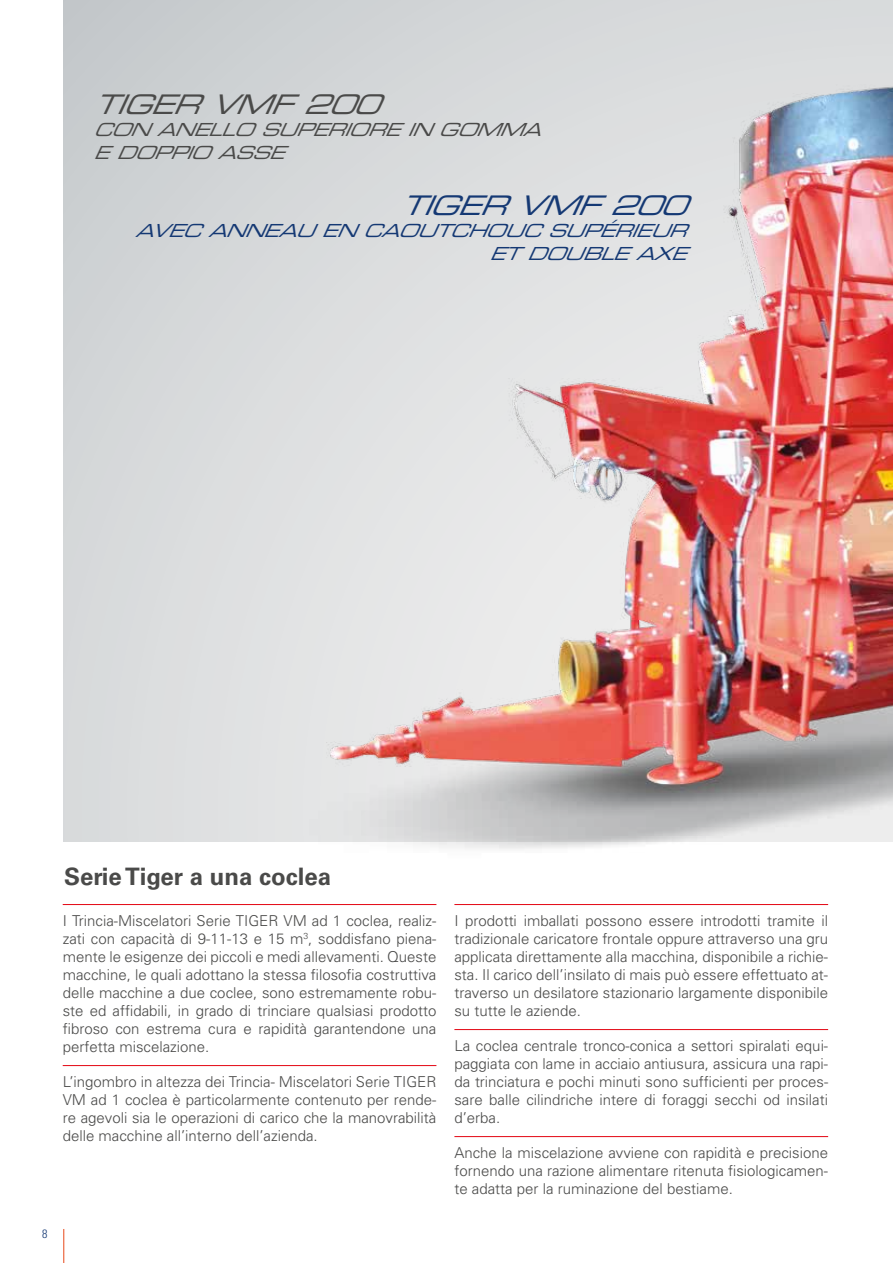
<style>
.page{position:relative;width:893px;height:1263px;background:#fff}
.page>*{position:absolute;margin:0;border:0;box-sizing:border-box;transform-origin:0 0}
.t1{font:italic 27px "Eurostile LT Std Ex 2";color:#4a4a49}
.t2{font:italic 27px "Eurostile LT Std Ex 2";color:#153974}
.t3{font:700 24px "Univers";color:#4a4a49}
.t4{font:italic 18px/22.5px "Eurostile LT Std Ex 2";color:#153974;text-align:right}
.t5{font:italic 18px/22.5px "Eurostile LT Std Ex 2";color:#4a4a49}
.t6{font:300 15px/18px "Univers";color:#4a4a49;text-align:justify}
.t7{font:300 condensed 12px "Univers";color:#153974}
</style>
<div class="page">
<div style="left:64px;top:0;width:829px;height:842px;background:linear-gradient(to bottom,#caced0,#e1e2e3)"></div>
<hr style="left:63px;top:904px;width:373px;height:1px;background:#e30613">
<hr style="left:63px;top:1065px;width:373px;height:1px;background:#e30613">
<hr style="left:454px;top:904px;width:374px;height:1px;background:#e30613">
<hr style="left:454px;top:1029px;width:374px;height:1px;background:#e30613">
<hr style="left:454px;top:1136px;width:374px;height:1px;background:#e30613">
<hr style="left:63px;top:1229px;width:1px;height:34px;background:#e8491b">
<img style="left:285px;top:0;width:608px;height:849px">
<h1 class="t1" style="left:94px;top:86px;width:304px">TIGERVMF200</h1>
<p class="t5" style="left:94px;top:118px;width:460px">CONANELLOSUPERIOREINGOMMA<br>EDOPPIOASSE</p>
<h1 class="t2" style="left:400px;top:187px;width:304px">TIGERVMF200</h1>
<p class="t4" style="left:135px;top:219px;width:563px">AVECANNEAUENCAOUTCHOUCSUPÉRIEUR<br>ETDOUBLEAXE</p>
<h2 class="t3" style="left:64px;top:862px;width:269px">Serie Tiger a una coclea</h2>
<p class="t6" style="left:63px;top:912px;width:375px">I Trincia-Miscelatori Serie TIGER VM ad 1 coclea, realiz&shy;zati con capacità di 9-11-13 e 15 m<sup>3</sup>, soddisfano piena&shy;mente le esigenze dei piccoli e medi allevamenti. Queste macchine, le quali adottano la stessa filosofia costruttiva delle macchine a due coclee, sono estremamente robu&shy;ste ed affidabili, in grado di trinciare qualsiasi prodotto fibroso con estrema cura e rapidità garantendone una perfetta miscelazione.</p>
<p class="t6" style="left:63px;top:1073px;width:375px">L’ingombro in altezza dei Trincia- Miscelatori Serie TIGER VM ad 1 coclea è particolarmente contenuto per rende&shy;re agevoli sia le operazioni di carico che la manovrabilità delle macchine all’interno dell’azienda.</p>
<p class="t7" style="left:42px;top:1227px;width:7px">8</p>
<p class="t6" style="left:454px;top:912px;width:375px">I prodotti imballati possono essere introdotti tramite il tradizionale caricatore frontale oppure attraverso una gru applicata direttamente alla macchina, disponibile a richie&shy;sta. Il carico dell’insilato di mais può essere effettuato at&shy;traverso un desilatore stazionario largamente disponibile su tutte le aziende.</p>
<p class="t6" style="left:454px;top:1037px;width:375px">La coclea centrale tronco-conica a settori spiralati equi&shy;paggiata con lame in acciaio antiusura, assicura una rapi&shy;da trinciatura e pochi minuti sono sufficienti per proces&shy;sare balle cilindriche intere di foraggi secchi od insilati d’erba.</p>
<p class="t6" style="left:454px;top:1144px;width:375px">Anche la miscelazione avviene con rapidità e precisione fornendo una razione alimentare ritenuta fisiologicamen&shy;te adatta per la ruminazione del bestiame.</p>
</div>
